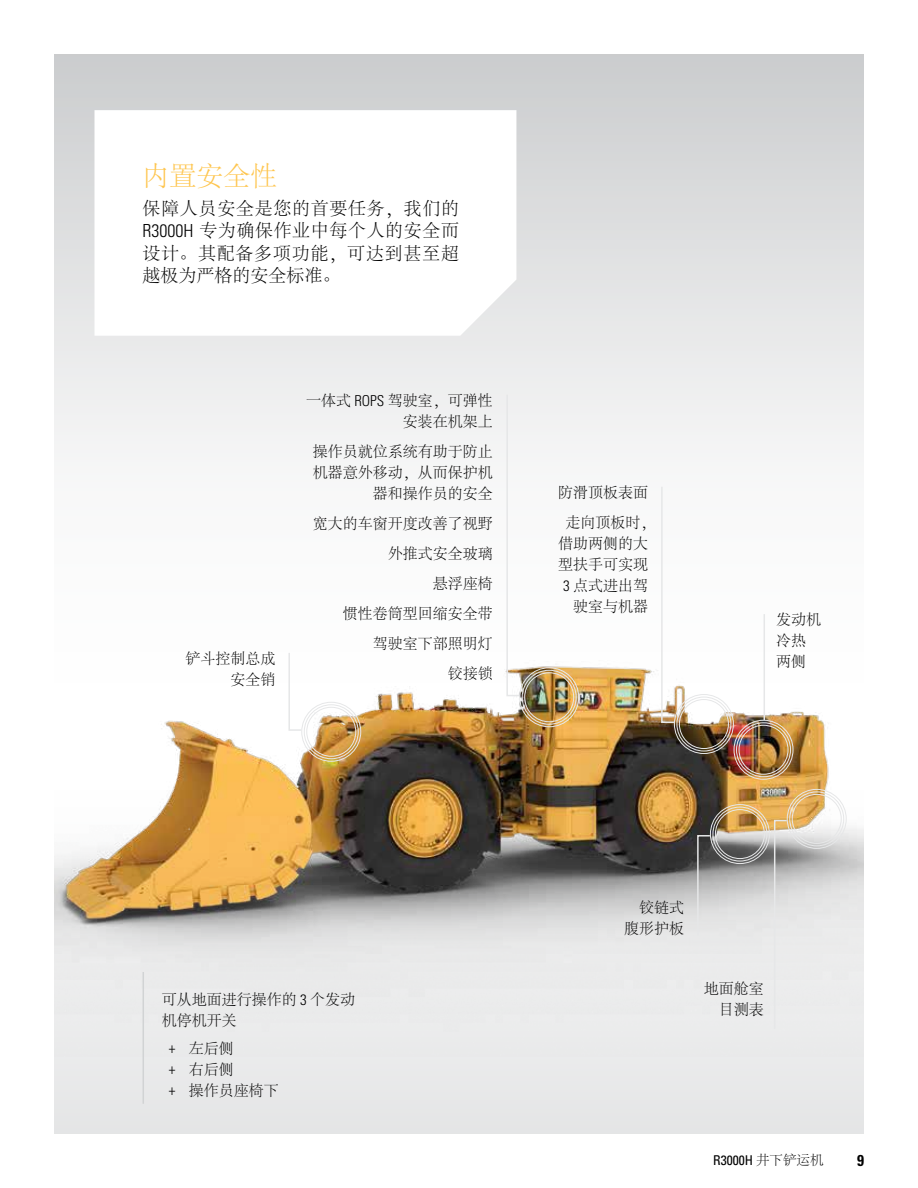
<style>
.page{position:relative;width:918px;height:1188px;background:#fff}
.page>*{position:absolute;margin:0;border:0;box-sizing:border-box;transform-origin:0 0}
.t1{font:300 27px "Adobe Song Std";color:#fec54e}
.t2{font:300 18px/22.5px "Adobe Song Std";letter-spacing:.035em;color:#000;text-align:justify}
.t3{font:700 condensed 15.75px "Univers LT Std";color:#000}
.t4{font:300 15px/21px "Adobe Song Std";color:#000;text-align:right}
.t5{font:condensed 13.5px "Univers LT Std";color:#000}
.s1{font-family:"Univers LT Std";font-stretch:condensed}
.s2{font-family:"Adobe Song Std";font-weight:300;font-stretch:normal}
</style>
<div class="page">
<img style="left:164px;top:683px;width:665px;height:106px">
<div style="left:54px;top:54px;width:810px;height:629px;background:linear-gradient(to bottom,#cfd0d2,#fff)"></div>
<svg style="left:95px;top:110px;width:421px;height:226px"></svg>
<svg style="left:54px;top:789px;width:810px;height:345px;background:#cfc8bd"></svg>
<div style="left:710px;top:804px;width:60px;height:60px;border:1px solid #e6e7e8;border-radius:50%"></div>
<div style="left:712px;top:807px;width:55px;height:55px;border:1px solid #e6e7e8;border-radius:50%"></div>
<div style="left:715px;top:809px;width:50px;height:50px;border:1px solid #e6e7e8;border-radius:50%"></div>
<div style="left:787px;top:789px;width:60px;height:60px;border:1px solid #e6e7e8;border-radius:50%"></div>
<div style="left:789px;top:791px;width:55px;height:55px;border:1px solid #e6e7e8;border-radius:50%"></div>
<div style="left:792px;top:794px;width:50px;height:50px;border:1px solid #e6e7e8;border-radius:50%"></div>
<div style="left:674px;top:694px;width:60px;height:60px;border:1px solid #e6e7e8;border-radius:50%"></div>
<div style="left:676px;top:697px;width:55px;height:55px;border:1px solid #e6e7e8;border-radius:50%"></div>
<div style="left:679px;top:699px;width:50px;height:50px;border:1px solid #e6e7e8;border-radius:50%"></div>
<div style="left:734px;top:720px;width:60px;height:60px;border:1px solid #e6e7e8;border-radius:50%"></div>
<div style="left:736px;top:722px;width:55px;height:55px;border:1px solid #e6e7e8;border-radius:50%"></div>
<div style="left:739px;top:725px;width:50px;height:50px;border:1px solid #e6e7e8;border-radius:50%"></div>
<div style="left:301px;top:702px;width:60px;height:60px;border:1px solid #e6e7e8;border-radius:50%"></div>
<div style="left:304px;top:704px;width:55px;height:55px;border:1px solid #e6e7e8;border-radius:50%"></div>
<div style="left:306px;top:707px;width:50px;height:50px;border:1px solid #e6e7e8;border-radius:50%"></div>
<div style="left:519px;top:667px;width:60px;height:60px;border:1px solid #e6e7e8;border-radius:50%"></div>
<div style="left:522px;top:670px;width:55px;height:55px;border:1px solid #e6e7e8;border-radius:50%"></div>
<div style="left:524px;top:672px;width:50px;height:50px;border:1px solid #e6e7e8;border-radius:50%"></div>
<svg style="left:696px;top:834px;width:15px;height:103px;background:#a6a6a6"></svg>
<svg style="left:773px;top:819px;width:15px;height:211px;background:#d9d7d4"></svg>
<svg style="left:660px;top:485px;width:15px;height:239px"></svg>
<hr style="left:764px;top:614px;width:1px;height:106px;background:#e6e7e8">
<svg style="left:288px;top:651px;width:15px;height:81px"></svg>
<svg style="left:506px;top:393px;width:15px;height:304px"></svg>
<hr style="left:143px;top:972px;width:1px;height:132px;background:#d1d3d4">
<h1 class="t1" style="left:143px;top:161px;width:136px">内置安全性</h1>
<p class="t2" style="left:143px;top:198px;width:318px">保障人员安全是您的首要任务，我们的<span class="s1">R3000H</span> 专为确保作业中每个人的安全而设计。其配备多项功能，可达到甚至超越极为严格的安全标准。</p>
<p class="t4" style="left:306px;top:390px;width:188px">一体式 <span class="s1">ROPS</span> 驾驶室，可弹性安装在机架上</p>
<p class="t4" style="left:313px;top:441px;width:181px">操作员就位系统有助于防止机器意外移动，从而保护机器和操作员的安全</p>
<p class="t4" style="left:313px;top:509px;width:181px;line-height:30px">宽大的车窗开度改善了视野外推式安全玻璃<br>悬浮座椅<br>惯性卷筒型回缩安全带<br>驾驶室下部照明灯<br>铰接锁</p>
<p class="t4" style="left:558px;top:478px;width:99px;line-height:30px;text-align:center">防滑顶板表面走向顶板时，</p>
<p class="t4" style="left:558px;top:533px;width:91px">借助两侧的大型扶手可实现<br><span class="s1">3</span> 点式进出驾驶室与机器</p>
<p class="t4" style="left:776px;top:610px;width:46px;text-align:left">发动机冷热</p>
<p class="t4" style="left:185px;top:648px;width:91px">铲斗控制总成</p>
<p class="t4" style="left:776px;top:652px;width:31px">两侧</p>
<p class="t4" style="left:230px;top:669px;width:46px">安全销</p>
<p class="t4" style="left:162px;top:990px;width:195px;text-align:left">可从地面进行操作的 <span class="s1">3</span> 个发动机停机开关</p>
<p class="t4" style="left:169px;top:1039px;width:112px;text-align:left"><span class="s1">+</span> 左后侧<br><span class="s1">+</span> 右后侧<br><span class="s1">+</span> 操作员座椅下</p>
<p class="t4" style="left:624px;top:897px;width:61px">铰链式腹形护板</p>
<p class="t4" style="left:704px;top:979px;width:61px">地面舱室目测表</p>
<p class="t5" style="left:713px;top:1152px;width:112px">R3000H <span class="s2">井下铲运机</span></p>
<p class="t3" style="left:857px;top:1150px;width:8px">9</p>
</div>
